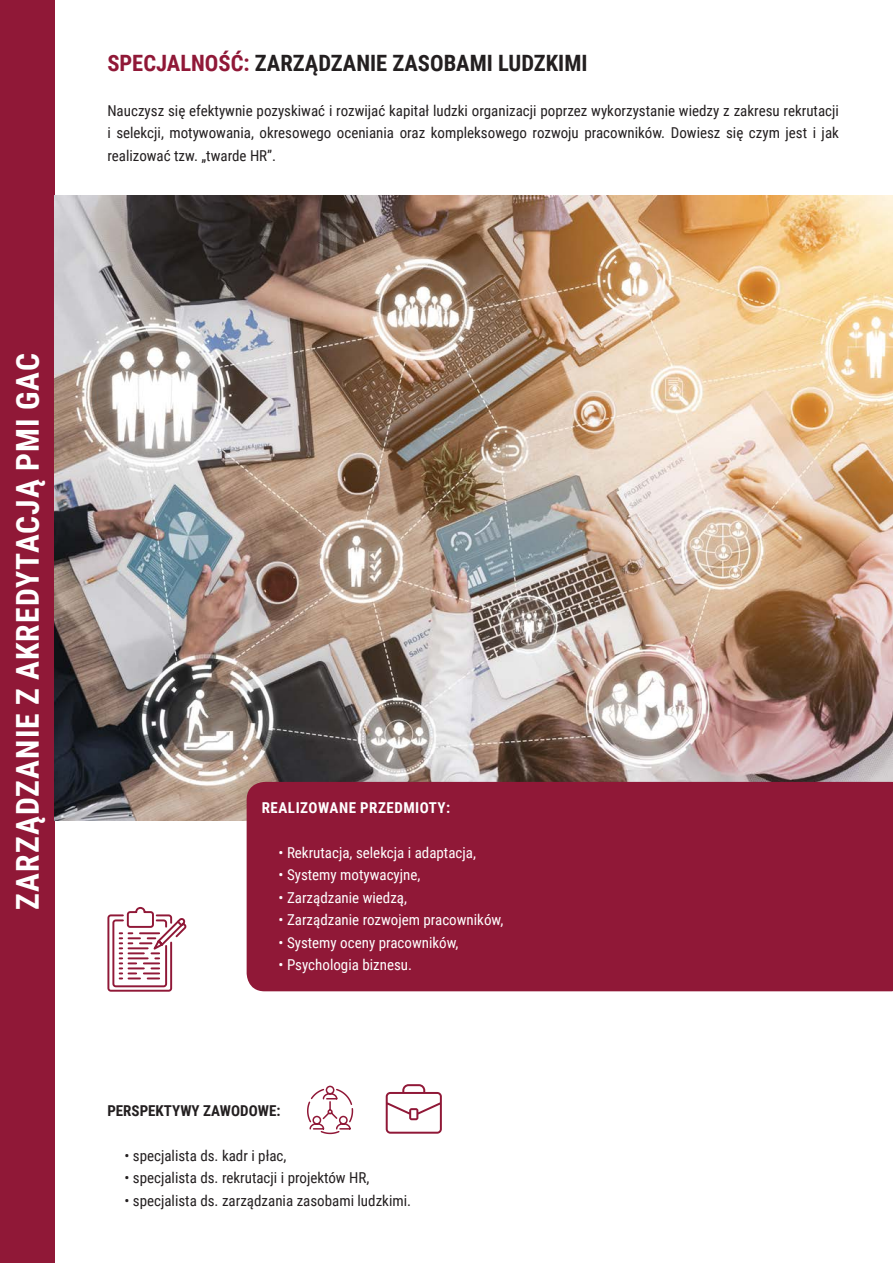
<style>
.page{position:relative;width:893px;height:1263px;background:#fff}
.page>*{position:absolute;margin:0;border:0;box-sizing:border-box;transform-origin:0 0}
.t1{font:700 31.5px "Roboto Condensed";letter-spacing:.035em;color:#fff}
.t2{font:700 22.5px "Roboto Condensed";color:#231f20}
.t3{font:15px/22.5px "Roboto Condensed";color:#231f20;text-align:justify}
.t4{font:15px "Roboto Condensed";color:#fff}
.t5{font:700 15px "Roboto Condensed";letter-spacing:.035em;color:#fff}
.t6{font:700 15px "Roboto Condensed";color:#231f20}
.s1{color:#901837}
</style>
<div class="page">
<div style="left:0;top:0;width:54px;height:1263px;background:#901837"></div>
<img style="left:54px;top:196px;width:839px;height:625px">
<div style="left:247px;top:782px;width:646px;height:209px;background:#901837"></div>
<svg style="left:107px;top:906px;width:80px;height:86px"></svg>
<svg style="left:386px;top:1084px;width:56px;height:50px"></svg>
<svg style="left:307px;top:1085px;width:47px;height:50px"></svg>
<p class="t2" style="left:107px;top:47px;width:482px"><span class="s1">SPECJALNOŚĆ:</span> ZARZĄDZANIE ZASOBAMI LUDZKIMI</p>
<p class="t3" style="left:107px;top:99px;width:733px">Nauczysz się efektywnie pozyskiwać i rozwijać kapitał ludzki organizacji poprzez wykorzystanie wiedzy z zakresu rekrutacji i selekcji, motywowania, okresowego oceniania oraz kompleksowego rozwoju pracowników. Dowiesz się czym jest i jak realizować tzw. „twarde HR”.</p>
<p class="t1" style="left:6px;top:910px;width:558px;rotate:-90deg">ZARZĄDZANIE Z AKREDYTACJĄ PMI GAC</p>
<p class="t5" style="left:262px;top:797px;width:190px">REALIZOWANE PRZEDMIOTY:</p>
<p class="t4" style="left:278px;top:842px;width:199px">• Rekrutacja, selekcja i adaptacja,</p>
<p class="t4" style="left:278px;top:864px;width:143px">• Systemy motywacyjne,</p>
<p class="t4" style="left:278px;top:887px;width:130px">• Zarządzanie wiedzą,</p>
<p class="t4" style="left:278px;top:909px;width:226px">• Zarządzanie rozwojem pracowników,</p>
<p class="t4" style="left:278px;top:932px;width:182px">• Systemy oceny pracowników,</p>
<p class="t4" style="left:278px;top:954px;width:135px">• Psychologia biznesu.</p>
<p class="t6" style="left:107px;top:1100px;width:175px">PERSPEKTYWY ZAWODOWE:</p>
<p class="t3" style="left:124px;top:1144px;width:164px">• specjalista ds. kadr i płac,</p>
<p class="t3" style="left:124px;top:1166px;width:246px">• specjalista ds. rekrutacji i projektów HR,</p>
<p class="t3" style="left:124px;top:1189px;width:288px">• specjalista ds. zarządzania zasobami ludzkimi.</p>
</div>
